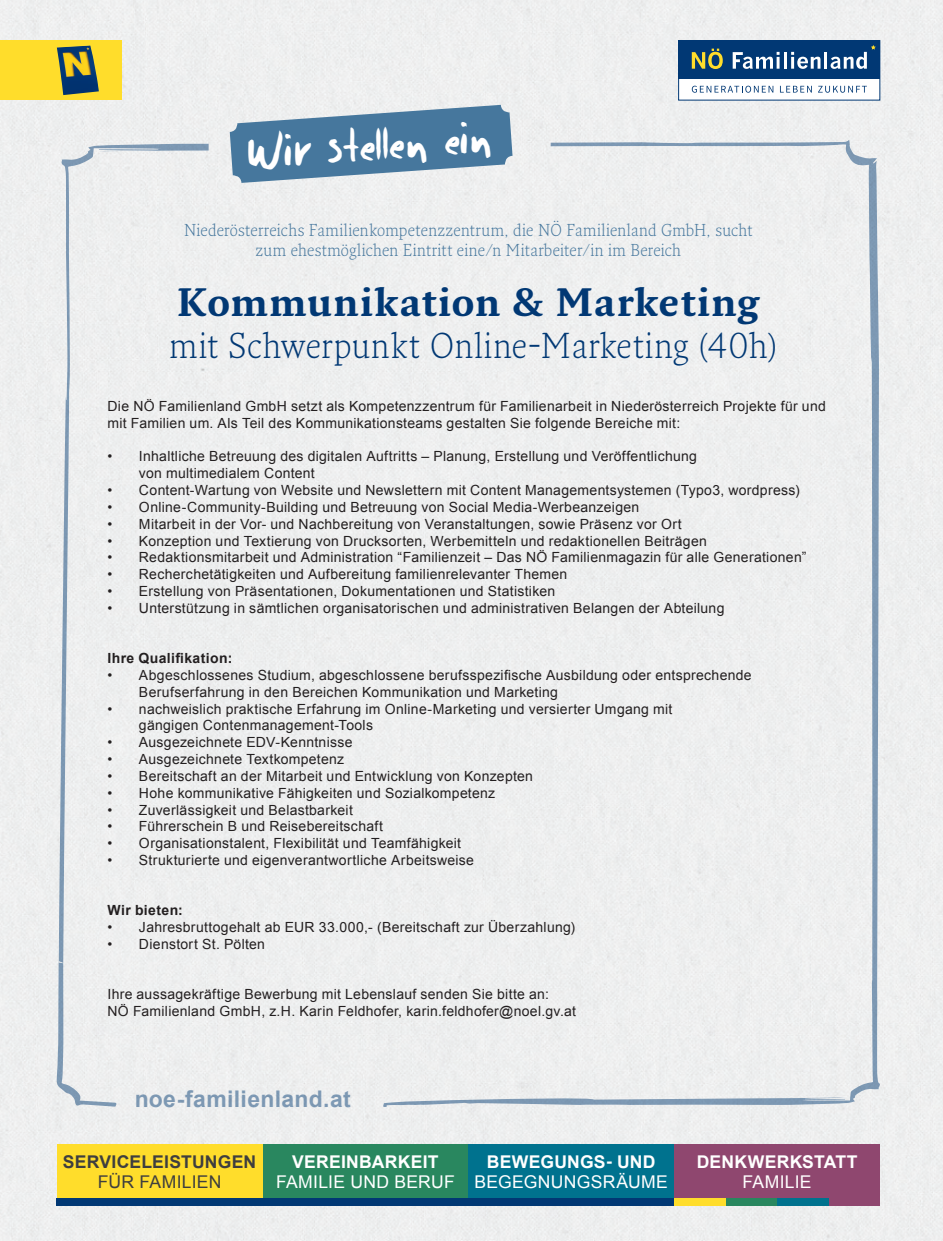
<style>
.page{position:relative;width:943px;height:1241px;background:#fff}
.page>*{position:absolute;margin:0;border:0;box-sizing:border-box;transform-origin:0 0}
.t1{font:45.68px "dwerneck";color:#fff}
.headline_bold{font:700 38.5px "Fresco Pro";letter-spacing:.025em;color:#013874}
.headline_bold-2{font:300 35px "Fresco Pro";letter-spacing:.015em;color:#013874}
.t2{font:700 22.93px "Arial";letter-spacing:.015em;color:#7999b9}
.t3{font:700 17.5px "Arial";letter-spacing:.015em;color:#fff}
.t4{font:17.5px "Arial";letter-spacing:.02em;color:#fff}
.t5{font:700 17.5px "Arial";letter-spacing:.01em;color:#3e3e3f}
.t6{font:17.5px "Arial";letter-spacing:.015em;color:#3e3e3f}
.headline_light{font:300 16.8px "Fresco Pro";letter-spacing:.01em;color:#46779d}
.headline_light-2{font:14px/16.8px "Arial";letter-spacing:.02em;color:#231f20}
.headline_light-3{font:700 14px "Arial";letter-spacing:.025em;color:#231f20}
</style>
<div class="page">
<div style="left:0;top:0;width:943px;height:1240px;background:#eeefef"></div>
<div style="left:678px;top:41px;width:201px;height:59px;background:#fff"></div>
<div style="left:678px;top:40px;width:202px;height:60px;border:1px solid #013874"></div>
<div style="left:678px;top:41px;width:201px;height:38px;background:#013874"></div>
<svg style="left:691px;top:49px;width:31px;height:20px"></svg>
<svg style="left:732px;top:52px;width:47px;height:17px"></svg>
<hr style="left:783px;top:52px;width:3px;height:17px;background:#fff">
<svg style="left:791px;top:52px;width:29px;height:17px"></svg>
<hr style="left:824px;top:52px;width:3px;height:17px;background:#fff">
<svg style="left:830px;top:45px;width:45px;height:24px"></svg>
<svg style="left:691px;top:86px;width:82px;height:7px"></svg>
<svg style="left:780px;top:86px;width:31px;height:7px"></svg>
<svg style="left:818px;top:86px;width:48px;height:7px"></svg>
<div style="left:0;top:40px;width:121px;height:60px;background:#ffdd2b"></div>
<img style="left:57px;top:46px;width:42px;height:49px">
<div style="left:57px;top:140px;width:824px;height:966px;background:#eeeeef"></div>
<div style="left:468px;top:1144px;width:206px;height:61px;background:#00728e"></div>
<div style="left:674px;top:1144px;width:206px;height:61px;background:#8f476f"></div>
<div style="left:262px;top:1144px;width:206px;height:61px;background:#29875f"></div>
<div style="left:57px;top:1144px;width:205px;height:61px;background:#ffdd2b"></div>
<div style="left:725px;top:1198px;width:52px;height:7px;background:#29875f"></div>
<div style="left:674px;top:1198px;width:51px;height:7px;background:#ffdd2b"></div>
<div style="left:777px;top:1198px;width:51px;height:7px;background:#00728e"></div>
<div style="left:57px;top:1198px;width:617px;height:7px;background:#013874"></div>
<svg style="left:230px;top:105px;width:282px;height:78px;background:#6f94b1"></svg>
<p class="t1" style="left:246px;top:126px;width:245px;rotate:-4deg">Wir stellen ein</p>
<p class="headline_light" style="left:184px;top:219px;width:570px">Niederösterreichs Familienkompetenzzentrum, die NÖ Familienland GmbH, sucht</p>
<p class="headline_light" style="left:255px;top:239px;width:427px">zum ehestmöglichen Eintritt eine/n Mitarbeiter/in im Bereich</p>
<p class="headline_bold" style="left:177px;top:278px;width:585px">Kommunikation &amp; Marketing</p>
<p class="headline_bold-2" style="left:170px;top:323px;width:608px">mit Schwerpunkt Online-Marketing (40h)</p>
<p class="headline_light-2" style="left:107px;top:398px;width:720px">Die NÖ Familienland GmbH setzt als Kompetenzzentrum für Familienarbeit in Niederösterreich Projekte für und mit Familien um. Als Teil des Kommunikationsteams gestalten Sie folgende Bereiche mit:</p>
<p class="headline_light-2" style="left:139px;top:448px;width:559px;text-indent:-32px">• Inhaltliche Betreuung des digitalen Auftritts – Planung, Erstellung und Veröffentlichung von multimedialem Content</p>
<p class="headline_light-2" style="left:107px;top:482px;width:693px">• Content-Wartung von Website und Newslettern mit Content Managementsystemen (Typo3, wordpress)</p>
<p class="headline_light-2" style="left:107px;top:498px;width:533px">• Online-Community-Building und Betreuung von Social Media-Werbeanzeigen</p>
<p class="headline_light-2" style="left:107px;top:515px;width:576px">• Mitarbeit in der Vor- und Nachbereitung von Veranstaltungen, sowie Präsenz vor Ort</p>
<p class="headline_light-2" style="left:107px;top:532px;width:601px">• Konzeption und Textierung von Drucksorten, Werbemitteln und redaktionellen Beiträgen</p>
<p class="headline_light-2" style="left:107px;top:549px;width:700px">• Redaktionsmitarbeit und Administration “Familienzeit – Das NÖ Familienmagazin für alle Generationen”</p>
<p class="headline_light-2" style="left:107px;top:566px;width:461px">• Recherchetätigkeiten und Aufbereitung familienrelevanter Themen</p>
<p class="headline_light-2" style="left:107px;top:582px;width:449px">• Erstellung von Präsentationen, Dokumentationen und Statistiken</p>
<p class="headline_light-2" style="left:107px;top:599px;width:618px">• Unterstützung in sämtlichen organisatorischen und administrativen Belangen der Abteilung</p>
<p class="headline_light-3" style="left:107px;top:649px;width:126px">Ihre Qualifikation:</p>
<p class="headline_light-2" style="left:139px;top:666px;width:614px;text-indent:-32px">• Abgeschlossenes Studium, abgeschlossene berufsspezifische Ausbildung oder entsprechende<br>Berufserfahrung in den Bereichen Kommunikation und Marketing</p>
<p class="headline_light-2" style="left:139px;top:700px;width:535px;text-indent:-32px">• nachweislich praktische Erfahrung im Online-Marketing und versierter Umgang mit gängigen Contenmanagement-Tools</p>
<p class="headline_light-2" style="left:107px;top:734px;width:246px">• Ausgezeichnete EDV-Kenntnisse</p>
<p class="headline_light-2" style="left:107px;top:750px;width:238px">• Ausgezeichnete Textkompetenz</p>
<p class="headline_light-2" style="left:107px;top:767px;width:427px">• Bereitschaft an der Mitarbeit und Entwicklung von Konzepten</p>
<p class="headline_light-2" style="left:107px;top:784px;width:389px">• Hohe kommunikative Fähigkeiten und Sozialkompetenz</p>
<p class="headline_light-2" style="left:107px;top:801px;width:247px">• Zuverlässigkeit und Belastbarkeit</p>
<p class="headline_light-2" style="left:107px;top:818px;width:277px">• Führerschein B und Reisebereitschaft</p>
<p class="headline_light-2" style="left:107px;top:834px;width:355px">• Organisationstalent, Flexibilität und Teamfähigkeit</p>
<p class="headline_light-2" style="left:107px;top:851px;width:368px">• Strukturierte und eigenverantwortliche Arbeitsweise</p>
<p class="headline_light-3" style="left:107px;top:901px;width:77px">Wir bieten:</p>
<p class="headline_light-2" style="left:107px;top:918px;width:469px">• Jahresbruttogehalt ab EUR 33.000,- (Bereitschaft zur Überzahlung)</p>
<p class="headline_light-2" style="left:107px;top:935px;width:159px">• Dienstort St. Pölten</p>
<p class="headline_light-2" style="left:107px;top:986px;width:443px">Ihre aussagekräftige Bewerbung mit Lebenslauf senden Sie bitte an:</p>
<p class="headline_light-2" style="left:107px;top:1002px;width:470px">NÖ Familienland GmbH, z.H. Karin Feldhofer, karin.feldhofer@noel.gv.at</p>
<h3 class="t2" style="left:134px;top:1083px;width:218px">noe-familienland.at</h3>
<p class="t5" style="left:63px;top:1150px;width:195px">SERVICELEISTUNGEN</p>
<p class="t6" style="left:98px;top:1170px;width:125px">FÜR FAMILIEN</p>
<p class="t3" style="left:292px;top:1150px;width:148px">VEREINBARKEIT</p>
<p class="t4" style="left:276px;top:1170px;width:180px">FAMILIE UND BERUF</p>
<p class="t3" style="left:487px;top:1150px;width:170px">BEWEGUNGS- UND</p>
<p class="t4" style="left:474px;top:1170px;width:195px">BEGEGNUNGSRÄUME</p>
<p class="t3" style="left:696px;top:1150px;width:162px">DENKWERKSTATT</p>
<p class="t4" style="left:742px;top:1170px;width:71px">FAMILIE</p>
</div>
